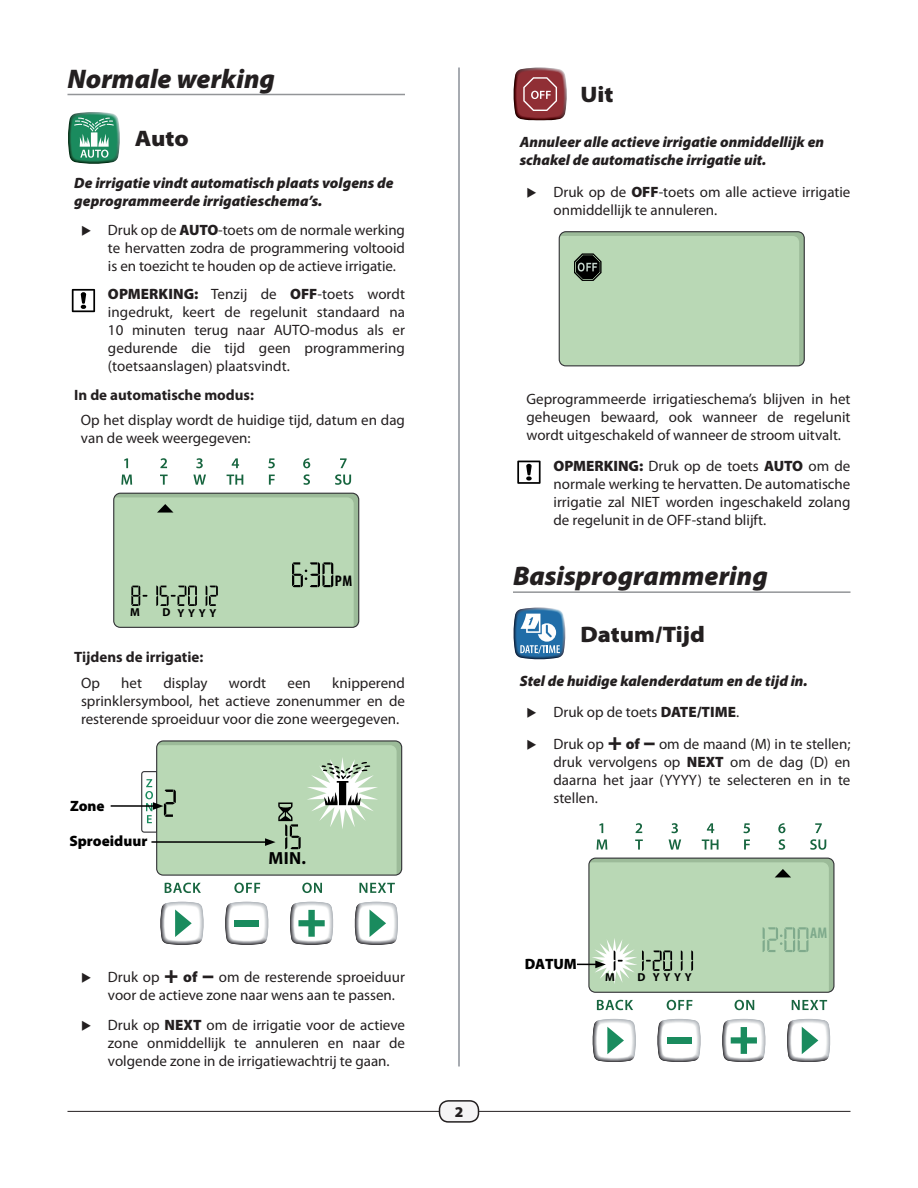
<style>
.page{position:relative;width:918px;height:1188px;background:#fff}
.page>*{position:absolute;margin:0;border:0;box-sizing:border-box;transform-origin:0 0}
.t1{font:italic 900 27px "Myriad Pro";color:#231f20}
.t2{font:900 semi-expanded 22.5px "Myriad Pro";color:#231f20}
.t3{font:700 17.55px "Myriad Pro";color:#000}
.t4{font:700 condensed 15.45px "Myriad Pro";color:#000}
.t5{font:700 condensed 15.45px "Myriad Pro";color:#7faa8c}
.t6{font:15px/18px "Myriad Pro";color:#231f20;text-align:justify}
.t7{font:italic 900 15px/18px "Myriad Pro";color:#231f20}
.t8{font:700 15px "Myriad Pro";color:#231f20}
.t9{font:900 15px "Myriad Pro";color:#000}
.t10{font:900 15px "Myriad Pro";color:#231f20}
.t11{font:700 11.55px "Myriad Pro";letter-spacing:.325em;color:#000}
.s1{font-weight:900}
.s2{font-weight:900;font-size:24px}
</style>
<div class="page">
<hr style="left:68px;top:1111px;width:782px;height:1px;background:#231f20">
<div style="left:440px;top:1101px;width:38px;height:21px;background:#f5f4f5;border-radius:9px"></div>
<div style="left:439px;top:1100px;width:40px;height:23px;border:2px solid #231f20;border-radius:9px"></div>
<hr style="left:458px;top:68px;width:2px;height:998px;background:#8b9098">
<hr style="left:68px;top:94px;width:337px;height:1px;background:#939598">
<svg style="left:68px;top:112px;width:52px;height:52px;background:#55a183"></svg>
<svg style="left:124px;top:458px;width:4px;height:10px"></svg>
<svg style="left:121px;top:475px;width:11px;height:10px"></svg>
<svg style="left:160px;top:458px;width:7px;height:10px"></svg>
<svg style="left:160px;top:475px;width:8px;height:10px"></svg>
<svg style="left:196px;top:458px;width:7px;height:10px"></svg>
<svg style="left:193px;top:475px;width:13px;height:10px"></svg>
<svg style="left:232px;top:458px;width:7px;height:10px"></svg>
<svg style="left:227px;top:475px;width:16px;height:10px"></svg>
<svg style="left:268px;top:458px;width:7px;height:10px"></svg>
<svg style="left:269px;top:475px;width:6px;height:10px"></svg>
<svg style="left:303px;top:458px;width:7px;height:10px"></svg>
<svg style="left:303px;top:474px;width:7px;height:11px"></svg>
<svg style="left:340px;top:458px;width:7px;height:10px"></svg>
<svg style="left:335px;top:474px;width:16px;height:11px"></svg>
<svg style="left:113px;top:492px;width:246px;height:136px;background:#b0cdac"></svg>
<svg style="left:225px;top:902px;width:44px;height:43px"></svg>
<svg style="left:290px;top:902px;width:43px;height:43px"></svg>
<div style="left:235px;top:920px;width:24px;height:6px;background:#1a8b5e"></div>
<svg style="left:354px;top:902px;width:44px;height:43px"></svg>
<svg style="left:160px;top:902px;width:44px;height:43px"></svg>
<svg style="left:165px;top:883px;width:36px;height:10px"></svg>
<svg style="left:234px;top:883px;width:26px;height:10px"></svg>
<svg style="left:302px;top:883px;width:20px;height:10px"></svg>
<svg style="left:359px;top:883px;width:36px;height:10px"></svg>
<hr style="left:111px;top:805px;width:44px;height:2px;background:#000">
<svg style="left:141px;top:740px;width:262px;height:136px;background:#b4ceb1"></svg>
<svg style="left:72px;top:289px;width:23px;height:23px"></svg>
<hr style="left:513px;top:591px;width:337px;height:2px;background:#939598">
<svg style="left:513px;top:68px;width:54px;height:52px;background:#9a5055"></svg>
<svg style="left:559px;top:231px;width:246px;height:135px;background:#b2cfae"></svg>
<svg style="left:513px;top:608px;width:53px;height:52px"></svg>
<svg style="left:599px;top:823px;width:4px;height:10px"></svg>
<svg style="left:597px;top:839px;width:10px;height:11px"></svg>
<svg style="left:636px;top:823px;width:6px;height:10px"></svg>
<svg style="left:635px;top:839px;width:8px;height:11px"></svg>
<svg style="left:671px;top:823px;width:7px;height:10px"></svg>
<svg style="left:669px;top:839px;width:12px;height:11px"></svg>
<svg style="left:707px;top:823px;width:7px;height:10px"></svg>
<svg style="left:702px;top:839px;width:17px;height:11px"></svg>
<svg style="left:743px;top:823px;width:7px;height:10px"></svg>
<svg style="left:744px;top:839px;width:6px;height:11px"></svg>
<svg style="left:778px;top:823px;width:7px;height:10px"></svg>
<svg style="left:779px;top:839px;width:6px;height:11px"></svg>
<svg style="left:815px;top:823px;width:7px;height:10px"></svg>
<svg style="left:810px;top:839px;width:16px;height:11px"></svg>
<svg style="left:657px;top:1019px;width:44px;height:43px"></svg>
<svg style="left:722px;top:1019px;width:44px;height:43px"></svg>
<div style="left:667px;top:1037px;width:24px;height:7px;background:#1a8b5e"></div>
<svg style="left:787px;top:1019px;width:44px;height:43px"></svg>
<svg style="left:592px;top:1019px;width:44px;height:43px"></svg>
<svg style="left:597px;top:1000px;width:36px;height:10px"></svg>
<svg style="left:667px;top:1000px;width:25px;height:10px"></svg>
<svg style="left:735px;top:1000px;width:19px;height:10px"></svg>
<svg style="left:792px;top:1000px;width:35px;height:10px"></svg>
<svg style="left:577px;top:857px;width:258px;height:136px;background:#b6d2b3"></svg>
<svg style="left:517px;top:461px;width:24px;height:23px"></svg>
<h1 class="t1" style="left:68px;top:61px;width:209px">Normale werking</h1>
<h2 class="t2" style="left:135px;top:123px;width:55px">Auto</h2>
<p class="t7" style="left:74px;top:174px;width:321px">De irrigatie vindt automatisch plaats volgens de geprogrammeerde irrigatieschema’s.</p>
<p class="t6" style="left:108px;top:220px;width:299px;text-indent:-27px">◆ Druk op de <span class="s1">AUTO</span>-toets om de normale werking te hervatten zodra de programmering voltooid is en toezicht te houden op de actieve irrigatie.</p>
<p class="t6" style="left:108px;top:285px;width:298px"><span class="s1">OPMERKING:</span> Tenzij de <span class="s1">OFF</span>-toets wordt ingedrukt, keert de regelunit standaard na 10 minuten terug naar AUTO-modus als er gedurende die tijd geen programmering (toetsaanslagen) plaatsvindt.</p>
<p class="t8" style="left:74px;top:385px;width:181px">In de automatische modus:</p>
<p class="t6" style="left:81px;top:411px;width:326px">Op het display wordt de huidige tijd, datum en dag van de week weergegeven:</p>
<p class="t11" style="left:130px;top:605px;width:11px">M</p>
<p class="t11" style="left:162px;top:605px;width:56px">D YYYY</p>
<p class="t4" style="left:335px;top:571px;width:19px">PM</p>
<p class="t8" style="left:74px;top:648px;width:131px">Tijdens de irrigatie:</p>
<p class="t6" style="left:81px;top:674px;width:20px">Op</p>
<p class="t6" style="left:121px;top:674px;width:22px">het</p>
<p class="t6" style="left:163px;top:674px;width:46px">display</p>
<p class="t6" style="left:229px;top:674px;width:39px">wordt</p>
<p class="t6" style="left:288px;top:674px;width:25px">een</p>
<p class="t6" style="left:81px;top:674px;width:325px;text-indent:251px">knipperend sprinklersymbool, het actieve zonenummer en de resterende sproeiduur voor die zone weergegeven.</p>
<p class="t9" style="left:70px;top:796px;width:36px">Zone</p>
<p class="t9" style="left:69px;top:830px;width:80px">Sproeiduur</p>
<p class="t3" style="left:269px;top:847px;width:39px">MIN.</p>
<p class="t6" style="left:108px;top:968px;width:299px;text-indent:-27px">◆ Druk op <span class="s2">+</span> <span class="s1">of</span> <span class="s2">–</span> om de resterende sproeiduur voor de actieve zone naar wens aan te passen.</p>
<p class="t6" style="left:108px;top:1016px;width:299px;text-indent:-27px">◆ Druk op <span class="s1">NEXT</span> om de irrigatie voor de actieve zone onmiddellijk te annuleren en naar de volgende zone in de irrigatiewachtrij te gaan.</p>
<p class="t10" style="left:455px;top:1102px;width:10px">2</p>
<h2 class="t2" style="left:580px;top:79px;width:34px">Uit</h2>
<p class="t7" style="left:520px;top:133px;width:306px">Annuleer alle actieve irrigatie onmiddellijk en schakel de automatische irrigatie uit.</p>
<p class="t6" style="left:553px;top:182px;width:299px;text-indent:-27px">◆ Druk op de <span class="s1">OFF</span>-toets om alle actieve irrigatie onmiddellijk te annuleren.</p>
<p class="t6" style="left:526px;top:390px;width:326px">Geprogrammeerde irrigatieschema’s blijven in het geheugen bewaard, ook wanneer de regelunit wordt uitgeschakeld of wanneer de stroom uitvalt.</p>
<p class="t6" style="left:554px;top:457px;width:299px"><span class="s1">OPMERKING:</span> Druk op de toets <span class="s1">AUTO</span> om de normale werking te hervatten. De automatische irrigatie zal NIET worden ingeschakeld zolang de regelunit in de OFF-stand blijft.</p>
<h1 class="t1" style="left:513px;top:558px;width:256px">Basisprogrammering</h1>
<h2 class="t2" style="left:580px;top:620px;width:126px">Datum/Tijd</h2>
<p class="t7" style="left:520px;top:671px;width:290px">Stel de huidige kalenderdatum en de tijd in.</p>
<p class="t6" style="left:526px;top:703px;width:214px">◆ Druk op de toets <span class="s1">DATE/TIME</span>.</p>
<p class="t6" style="left:553px;top:735px;width:299px;text-indent:-27px">◆ Druk op <span class="s2">+</span> <span class="s1">of</span> <span class="s2">–</span> om de maand (M) in te stellen; druk vervolgens op <span class="s1">NEXT</span> om de dag (D) en daarna het jaar (YYYY) te selecteren en in te stellen.</p>
<p class="t9" style="left:525px;top:954px;width:53px">DATUM</p>
<p class="t11" style="left:605px;top:970px;width:11px">M</p>
<p class="t11" style="left:638px;top:970px;width:56px">D YYYY</p>
<p class="t5" style="left:810px;top:923px;width:19px">AM</p>
</div>
